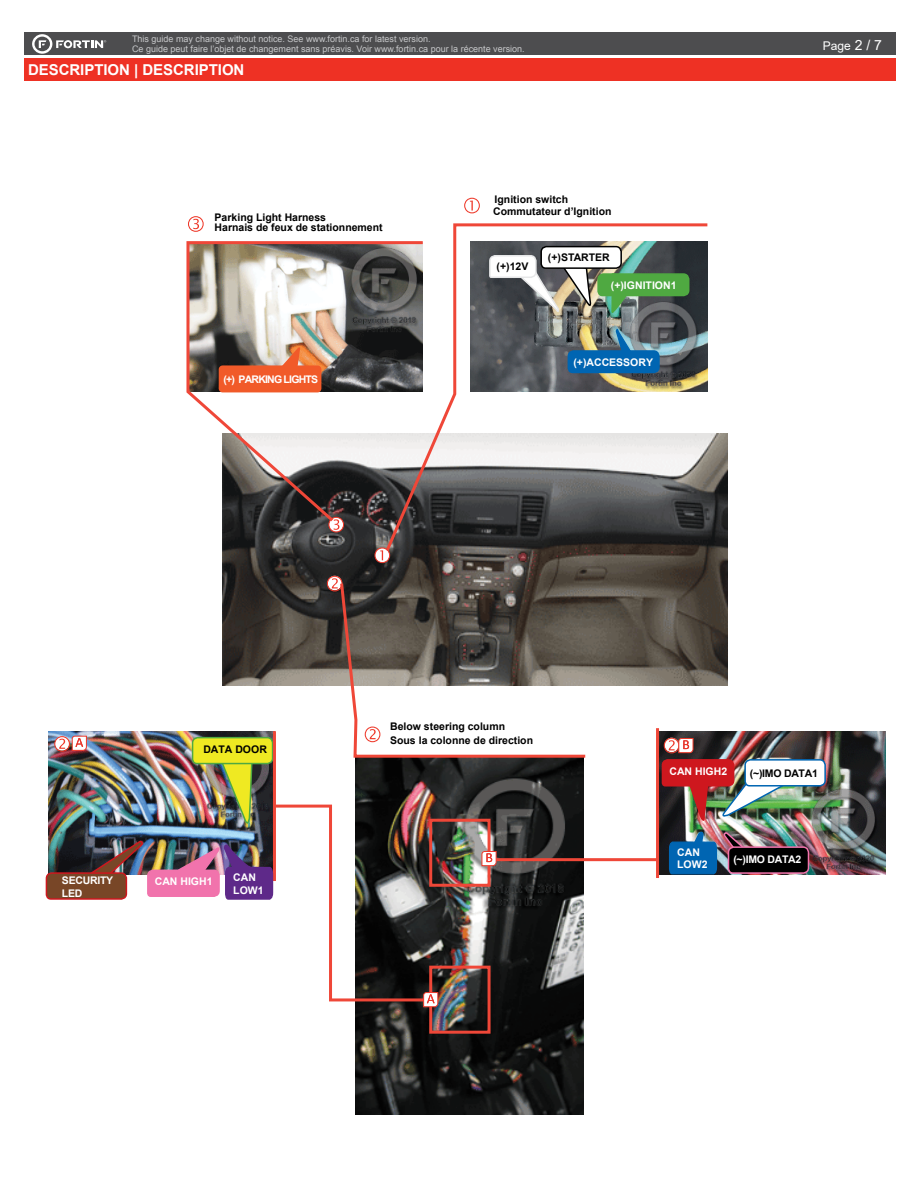
<style>
.page{position:relative;width:918px;height:1188px;background:#fff}
.page>*{position:absolute;margin:0;border:0;box-sizing:border-box;transform-origin:0 0}
.t1{font:700 15px "Arial";letter-spacing:-.005em;color:#fff}
.t2{font:12px "Arial";color:#fff}
.t3{font:700 10.5px/10.5px "Arial";color:#000}
.t4{font:700 10.5px/12.6px "Arial";color:#fff}
.t5{font:700 10.5px "Arial";letter-spacing:-.025em;color:#fff}
.t6{font:700 10.5px "Arial";letter-spacing:-.075em;color:#fff}
.t7{font:700 10.5px "Arial";letter-spacing:-.025em;color:#000}
.t8{font:9px/9.8px "Arial";color:#c7c8ca}
.s1{font-size:13.95px}
</style>
<div class="page">
<div style="left:24px;top:33px;width:872px;height:22px;background:#4d4d4f"></div>
<div style="left:24px;top:58px;width:872px;height:23px;background:#ee3124"></div>
<svg style="left:32px;top:34px;width:74px;height:20px"></svg>
<img style="left:356px;top:759px;width:227px;height:355px">
<div style="left:429px;top:966px;width:62px;height:68px;border:3px solid #ef4738"></div>
<div style="left:429px;top:819px;width:62px;height:68px;border:3px solid #ef4738"></div>
<img style="left:223px;top:434px;width:504px;height:252px">
<img style="left:659px;top:731px;width:227px;height:144px">
<svg style="left:327px;top:576px;width:16px;height:15px"></svg>
<svg style="left:464px;top:198px;width:16px;height:15px"></svg>
<svg style="left:374px;top:547px;width:16px;height:16px"></svg>
<svg style="left:188px;top:216px;width:16px;height:16px"></svg>
<svg style="left:328px;top:524px;width:16px;height:8px"></svg>
<svg style="left:383px;top:223px;width:327px;height:331px"></svg>
<svg style="left:338px;top:580px;width:250px;height:179px"></svg>
<hr style="left:656px;top:728px;width:3px;height:150px;background:#ef4738">
<img style="left:661px;top:738px;width:166px;height:85px">
<img style="left:668px;top:830px;width:142px;height:45px">
<svg style="left:186px;top:240px;width:240px;height:284px"></svg>
<img style="left:45px;top:727px;width:394px;height:281px">
<hr style="left:491px;top:858px;width:167px;height:3px;background:#ef4738">
<svg style="left:481px;top:851px;width:16px;height:16px"></svg>
<img style="left:471px;top:241px;width:236px;height:150px">
<svg style="left:567px;top:327px;width:93px;height:48px;background:#3d7193"></svg>
<svg style="left:488px;top:245px;width:202px;height:69px"></svg>
<p class="t8" style="left:132px;top:34px;width:394px">This guide may change without notice. See www.fortin.ca for latest version.<br>Ce guide peut faire l’objet de changement sans préavis. Voir www.fortin.ca pour la récente version.</p>
<h1 class="t1" style="left:28px;top:59px;width:218px">DESCRIPTION | DESCRIPTION</h1>
<p class="t3" style="left:215px;top:212px;width:170px">Parking Light Harness<br>Harnais de feux de stationnement</p>
<p class="t6" style="left:223px;top:372px;width:96px">(+) PARKING LIGHTS</p>
<p class="t3" style="left:493px;top:194px;width:120px;line-height:12px">Ignition switch<br>Commutateur d’Ignition</p>
<p class="t3" style="left:497px;top:262px;width:33px">(+)12V</p>
<p class="t3" style="left:548px;top:252px;width:63px">(+)STARTER</p>
<p class="t4" style="left:611px;top:279px;width:67px">(+)IGNITION1</p>
<p class="t4" style="left:573px;top:356px;width:81px">(+)ACCESSORY</p>
<p class="t3" style="left:203px;top:744px;width:65px">DATA DOOR</p>
<p class="t3" style="left:390px;top:720px;width:144px;line-height:13.8px">Below steering column<br>Sous la colonne de direction</p>
<h2 class="t2" style="left:823px;top:38px;width:61px">Page <span class="s1">2 / 7</span></h2>
<p class="t4" style="left:669px;top:765px;width:59px">CAN HIGH2</p>
<p class="t7" style="left:750px;top:766px;width:69px">(~)IMO DATA1</p>
<p class="t5" style="left:62px;top:873px;width:53px">SECURITY</p>
<p class="t4" style="left:155px;top:876px;width:59px">CAN HIGH1</p>
<p class="t4" style="left:62px;top:887px;width:22px">LED</p>
<p class="t4" style="left:233px;top:871px;width:32px">CAN<br>LOW1</p>
<p class="t4" style="left:677px;top:846px;width:32px">CAN<br>LOW2</p>
<p class="t5" style="left:733px;top:852px;width:69px">(~)IMO DATA2</p>
</div>
